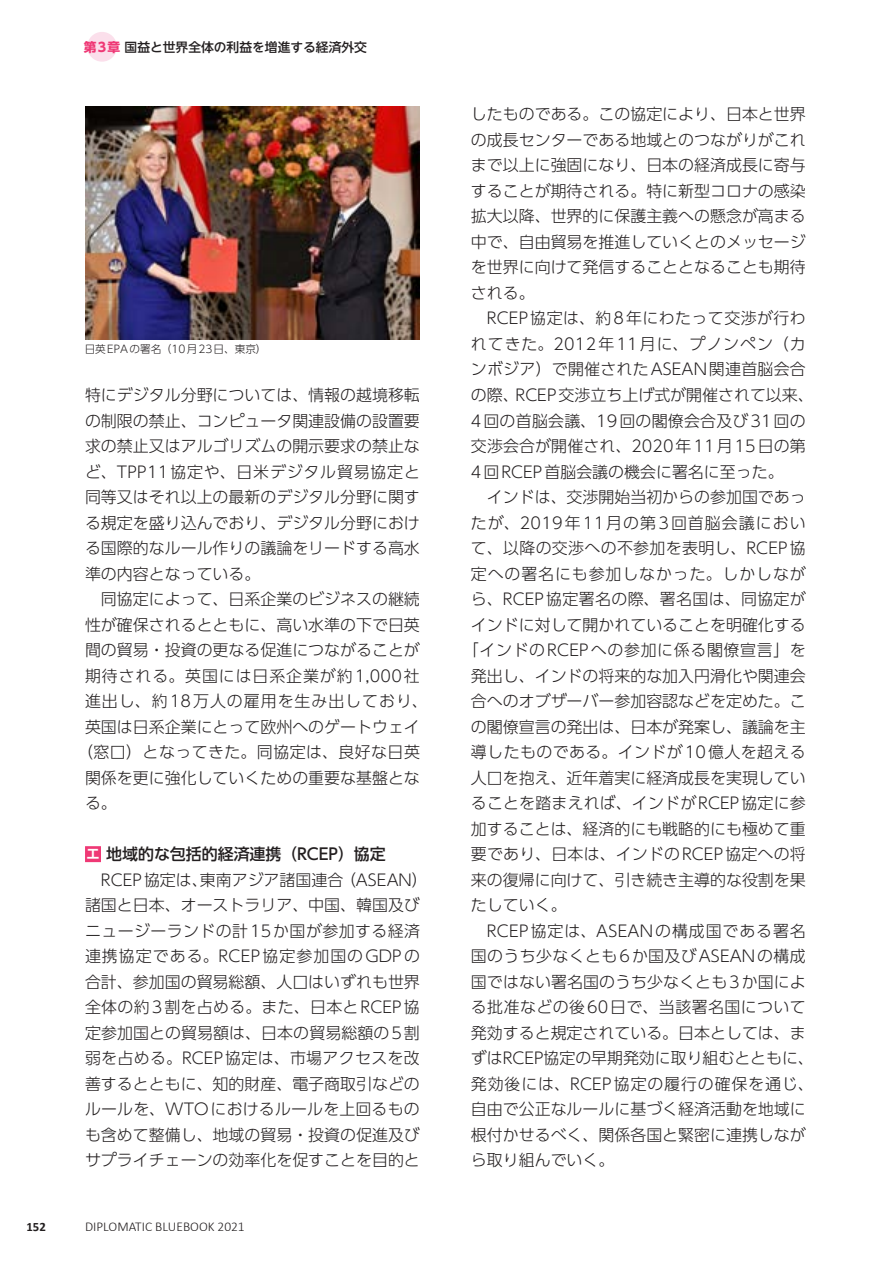
<style>
.page{position:relative;width:893px;height:1263px;background:#fff}
.page>*{position:absolute;margin:0;border:0;box-sizing:border-box;transform-origin:0 0}
.t1{font:300 15.9px/25.5px "UD Shin Go Pr 6 N";color:#231f20;text-align:justify}
.t2{font:300 15.9px "UD Shin Go Pr 6 N";letter-spacing:.02em;color:#231f20}
.t3{font:300 15.9px "UD Shin Go Pr 6 N";letter-spacing:.055em;color:#231f20}
.t4{font:300 15.9px "UD Shin Go Pr 6 N";letter-spacing:.025em;color:#231f20}
.t5{font:300 15.9px "UD Shin Go Pr 6 N";letter-spacing:.065em;color:#231f20}
.t6{font:300 15.9px "UD Shin Go Pr 6 N";letter-spacing:.04em;color:#231f20}
.t7{font:300 15.9px "UD Shin Go Pr 6 N";letter-spacing:.06em;color:#231f20}
.t8{font:300 15.9px "UD Shin Go Pr 6 N";letter-spacing:.03em;color:#231f20}
.t9{font:500 15.9px "UD Shin Go Pr 6 N";color:#231f20}
.t10{font:300 13.5px "Calibri";color:#231f20}
.t11{font:500 12.75px "UD Shin Go NT Pr 6 N";color:#231f20}
.t12{font:700 12.75px "Calibri";color:#231f20}
.t13{font:300 10.65px "UD Shin Go Pr 6 N";color:#231f20}
.s1{font-weight:700;color:#ef3875}
.s2{font-family:"UD Shin Go Pr 6 N De";font-weight:700;font-size:13.8px;color:#fff}
</style>
<div class="page">
<div style="left:85px;top:846px;width:16px;height:16px;background:#ef3875"></div>
<img style="left:85px;top:106px;width:335px;height:233px">
<div style="left:87px;top:32px;width:30px;height:30px;background:#fbdfeb;border-radius:50%"></div>
<p class="t11" style="left:84px;top:36px;width:285px"><span class="s1">第3章</span>国益と世界全体の利益を増進する経済外交</p>
<p class="t13" style="left:85px;top:340px;width:183px">日英EPAの署名（10月23日、東京）</p>
<p class="t1" style="left:85px;top:382px;width:336px">特にデジタル分野については、情報の越境移転の制限の禁止、コンピュータ関連設備の設置要求の禁止又はアルゴリズムの開示要求の禁止など、TPP11協定や、日米デジタル貿易協定と同等又はそれ以上の最新のデジタル分野に関する規定を盛り込んでおり、デジタル分野における国際的なルール作りの議論をリードする高水準の内容となっている。</p>
<p class="t1" style="left:101px;top:586px;width:320px">同協定によって、日系企業のビジネスの継続</p>
<p class="t1" style="left:85px;top:611px;width:336px">性が確保されるとともに、高い水準の下で日英</p>
<p class="t1" style="left:85px;top:637px;width:336px">間の貿易・投資の更なる促進につながることが</p>
<p class="t3" style="left:85px;top:663px;width:336px">期待される。英国には日系企業が約1,000社</p>
<p class="t7" style="left:85px;top:688px;width:344px">進出し、約18万人の雇用を生み出しており、</p>
<p class="t1" style="left:85px;top:713px;width:336px">英国は日系企業にとって欧州へのゲートウェイ</p>
<p class="t8" style="left:77px;top:739px;width:344px">（窓口）となってきた。同協定は、良好な日英</p>
<p class="t1" style="left:85px;top:764px;width:336px">関係を更に強化していくための重要な基盤とな</p>
<p class="t1" style="left:85px;top:790px;width:33px">る。</p>
<p class="t9" style="left:86px;top:841px;width:301px"><span class="s2">エ</span> 地域的な包括的経済連携（RCEP）協定</p>
<p class="t1" style="left:101px;top:866px;width:328px">RCEP協定は、東南アジア諸国連合（ASEAN）</p>
<p class="t1" style="left:85px;top:892px;width:336px">諸国と日本、オーストラリア、中国、韓国及び</p>
<p class="t4" style="left:85px;top:918px;width:336px">ニュージーランドの計15か国が参加する経済</p>
<p class="t5" style="left:85px;top:943px;width:336px">連携協定である。RCEP協定参加国のGDPの</p>
<p class="t1" style="left:85px;top:968px;width:336px">合計、参加国の貿易総額、人口はいずれも世界</p>
<p class="t2" style="left:85px;top:994px;width:336px">全体の約3割を占める。また、日本とRCEP協</p>
<p class="t1" style="left:85px;top:1019px;width:336px">定参加国との貿易額は、日本の貿易総額の5割</p>
<p class="t2" style="left:85px;top:1045px;width:336px">弱を占める。RCEP協定は、市場アクセスを改</p>
<p class="t1" style="left:85px;top:1070px;width:336px">善するとともに、知的財産、電子商取引などの</p>
<p class="t1" style="left:85px;top:1096px;width:336px">ルールを、WTOにおけるルールを上回るもの</p>
<p class="t1" style="left:85px;top:1121px;width:336px">も含めて整備し、地域の貿易・投資の促進及び</p>
<p class="t1" style="left:85px;top:1147px;width:336px">サプライチェーンの効率化を促すことを目的と</p>
<p class="t12" style="left:26px;top:1217px;width:21px">152</p>
<p class="t10" style="left:85px;top:1218px;width:161px">DIPLOMATIC BLUEBOOK 2021</p>
<p class="t1" style="left:471px;top:101px;width:336px">したものである。この協定により、日本と世界の成長センターである地域とのつながりがこれまで以上に強固になり、日本の経済成長に寄与することが期待される。特に新型コロナの感染拡大以降、世界的に保護主義への懸念が高まる中で、自由貿易を推進していくとのメッセージを世界に向けて発信することとなることも期待される。</p>
<p class="t1" style="left:471px;top:305px;width:344px;text-align:left;text-indent:16px">RCEP協定は、約8年にわたって交渉が行われてきた。2012年11月に、プノンペン（カンボジア）で開催されたASEAN関連首脳会合の際、RCEP交渉立ち上げ式が開催されて以来、<br>4回の首脳会議、19回の閣僚会合及び31回の交渉会合が開催され、2020年11月15日の第<br>4回RCEP首脳会議の機会に署名に至った。</p>
<p class="t1" style="left:487px;top:484px;width:320px">インドは、交渉開始当初からの参加国であっ</p>
<p class="t5" style="left:471px;top:510px;width:336px">たが、2019年11月の第3回首脳会議におい</p>
<p class="t2" style="left:471px;top:535px;width:336px">て、以降の交渉への不参加を表明し、RCEP協</p>
<p class="t3" style="left:471px;top:561px;width:336px">定への署名にも参加しなかった。しかしなが</p>
<p class="t2" style="left:471px;top:586px;width:336px">ら、RCEP協定署名の際、署名国は、同協定が</p>
<p class="t1" style="left:471px;top:611px;width:336px">インドに対して開かれていることを明確化する</p>
<p class="t6" style="left:463px;top:637px;width:344px">「インドのRCEPへの参加に係る閣僚宣言」を</p>
<p class="t1" style="left:471px;top:662px;width:336px">発出し、インドの将来的な加入円滑化や関連会</p>
<p class="t1" style="left:471px;top:688px;width:336px">合へのオブザーバー参加容認などを定めた。こ</p>
<p class="t1" style="left:471px;top:713px;width:336px">の閣僚宣言の発出は、日本が発案し、議論を主</p>
<p class="t4" style="left:471px;top:739px;width:336px">導したものである。インドが10億人を超える</p>
<p class="t1" style="left:471px;top:764px;width:336px">人口を抱え、近年着実に経済成長を実現してい</p>
<p class="t1" style="left:471px;top:790px;width:336px">ることを踏まえれば、インドがRCEP協定に参</p>
<p class="t1" style="left:471px;top:815px;width:336px">加することは、経済的にも戦略的にも極めて重</p>
<p class="t1" style="left:471px;top:841px;width:336px">要であり、日本は、インドのRCEP協定への将</p>
<p class="t1" style="left:471px;top:866px;width:336px">来の復帰に向けて、引き続き主導的な役割を果</p>
<p class="t1" style="left:471px;top:892px;width:97px">たしていく。</p>
<p class="t3" style="left:487px;top:918px;width:320px">RCEP協定は、ASEANの構成国である署名</p>
<p class="t4" style="left:471px;top:943px;width:336px">国のうち少なくとも6か国及びASEANの構成</p>
<p class="t1" style="left:471px;top:968px;width:336px">国ではない署名国のうち少なくとも3か国によ</p>
<p class="t4" style="left:471px;top:994px;width:336px">る批准などの後60日で、当該署名国について</p>
<p class="t1" style="left:471px;top:1019px;width:336px">発効すると規定されている。日本としては、ま</p>
<p class="t1" style="left:471px;top:1045px;width:344px">ずはRCEP協定の早期発効に取り組むとともに、</p>
<p class="t3" style="left:471px;top:1071px;width:344px">発効後には、RCEP協定の履行の確保を通じ、</p>
<p class="t1" style="left:471px;top:1096px;width:336px">自由で公正なルールに基づく経済活動を地域に</p>
<p class="t1" style="left:471px;top:1121px;width:336px">根付かせるべく、関係各国と緊密に連携しなが</p>
<p class="t1" style="left:471px;top:1147px;width:145px">ら取り組んでいく。</p>
</div>
